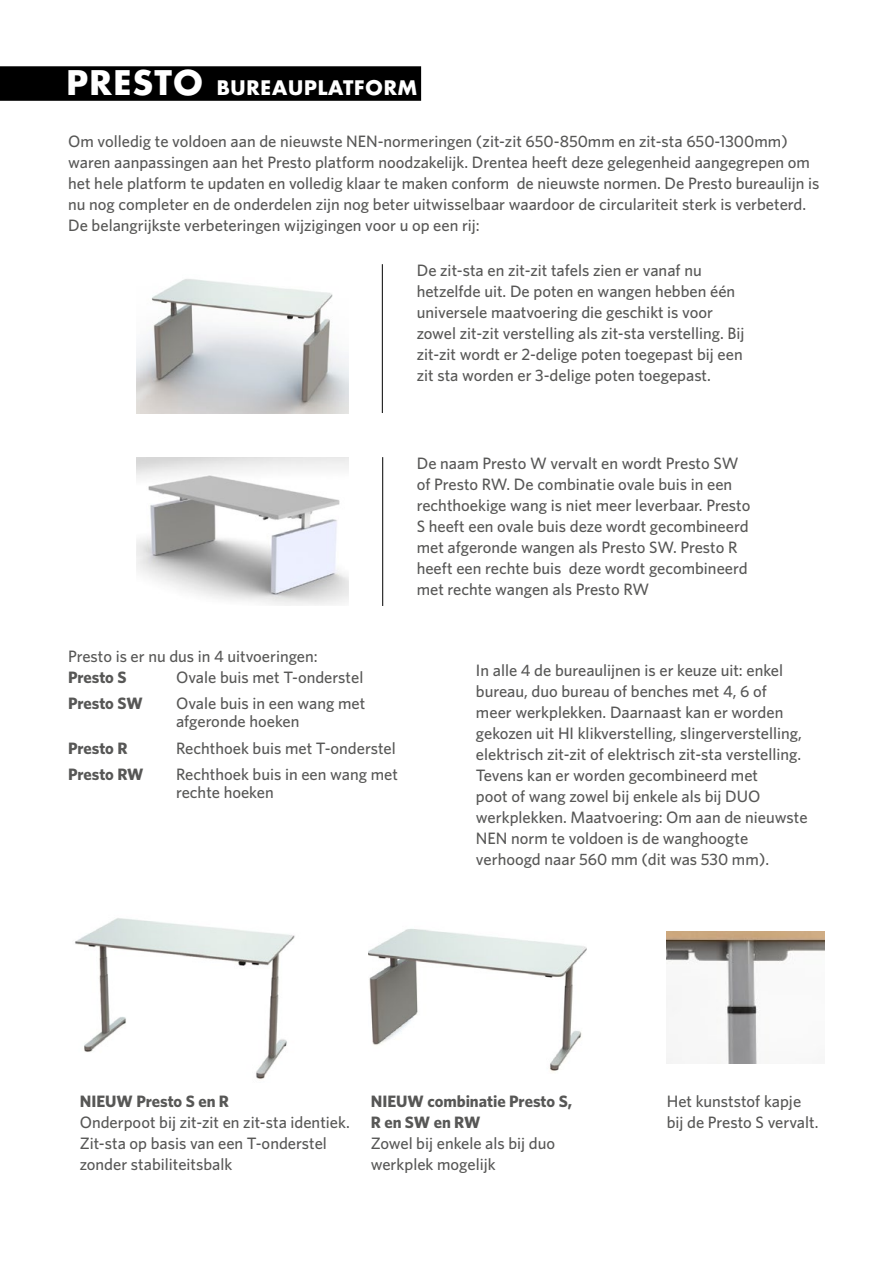
<style>
.page{position:relative;width:893px;height:1263px;background:#fff}
.page>*{position:absolute;margin:0;border:0;box-sizing:border-box;transform-origin:0 0}
.t1{font:700 19.5px "Futura Std";letter-spacing:.04em;color:#fff}
.t2{font:500 16.5px/21px "Whitney";color:#575756}
.t3{font:700 16.5px/21px "Whitney";letter-spacing:-.005em;color:#575756}
.s1{font-size:33px}
</style>
<div class="page">
<div style="left:0;top:66px;width:421px;height:35px;background:#000"></div>
<hr style="left:382px;top:264px;width:1px;height:149px;background:#000">
<hr style="left:382px;top:457px;width:1px;height:149px;background:#000">
<img style="left:136px;top:457px;width:213px;height:149px">
<img style="left:136px;top:279px;width:213px;height:134px">
<img style="left:368px;top:929px;width:219px;height:143px">
<img style="left:75px;top:918px;width:220px;height:162px">
<img style="left:667px;top:932px;width:158px;height:131px">
<p class="t1" style="left:67px;top:75px;width:352px"><span class="s1">PRESTO</span> BUREAUPLATFORM</p>
<p class="t2" style="left:68px;top:130px;width:753px">Om volledig te voldoen aan de nieuwste NEN-normeringen (zit-zit 650-850mm en zit-sta 650-1300mm) waren aanpassingen aan het Presto platform noodzakelijk. Drentea heeft deze gelegenheid aangegrepen om het hele platform te updaten en volledig klaar te maken conform de nieuwste normen. De Presto bureaulijn is nu nog completer en de onderdelen zijn nog beter uitwisselbaar waardoor de circulariteit sterk is verbeterd.<br>De belangrijkste verbeteringen wijzigingen voor u op een rij:</p>
<p class="t2" style="left:417px;top:259px;width:329px">De zit-sta en zit-zit tafels zien er vanaf nu hetzelfde uit. De poten en wangen hebben één universele maatvoering die geschikt is voor zowel zit-zit verstelling als zit-sta verstelling. Bij zit-zit wordt er 2-delige poten toegepast bij een zit sta worden er 3-delige poten toegepast.</p>
<p class="t2" style="left:417px;top:452px;width:335px">De naam Presto W vervalt en wordt Presto SW of Presto RW. De combinatie ovale buis in een rechthoekige wang is niet meer leverbaar. Presto S heeft een ovale buis deze wordt gecombineerd met afgeronde wangen als Presto SW. Presto R heeft een rechte buis deze wordt gecombineerd met rechte wangen als Presto RW</p>
<p class="t2" style="left:68px;top:645px;width:251px">Presto is er nu dus in 4 uitvoeringen:</p>
<p class="t3" style="left:68px;top:666px;width:60px">Presto S</p>
<p class="t2" style="left:176px;top:666px;width:189px">Ovale buis met T-onderstel</p>
<p class="t3" style="left:68px;top:693px;width:76px">Presto SW</p>
<p class="t2" style="left:176px;top:694px;width:191px;line-height:18px">Ovale buis in een wang met afgeronde hoeken</p>
<p class="t3" style="left:68px;top:737px;width:61px">Presto R</p>
<p class="t2" style="left:176px;top:737px;width:221px">Rechthoek buis met T-onderstel</p>
<p class="t3" style="left:68px;top:764px;width:77px">Presto RW</p>
<p class="t2" style="left:176px;top:765px;width:223px;line-height:18px">Rechthoek buis in een wang met rechte hoeken</p>
<p class="t2" style="left:476px;top:659px;width:333px">In alle 4 de bureaulijnen is er keuze uit: enkel bureau, duo bureau of benches met 4, 6 of<br>meer werkplekken. Daarnaast kan er worden gekozen uit HI klikverstelling, slingerverstelling, elektrisch zit-zit of elektrisch zit-sta verstelling.<br>Tevens kan er worden gecombineerd met<br>poot of wang zowel bij enkele als bij DUO werkplekken. Maatvoering: Om aan de nieuwste NEN norm te voldoen is de wanghoogte verhoogd naar 560 mm (dit was 530 mm).</p>
<p class="t3" style="left:80px;top:1090px;width:151px">NIEUW Presto S en R</p>
<p class="t2" style="left:80px;top:1111px;width:272px">Onderpoot bij zit-zit en zit-sta identiek.<br>Zit-sta op basis van een T-onderstel zonder stabiliteitsbalk</p>
<p class="t3" style="left:371px;top:1090px;width:203px">NIEUW combinatie Presto S,<br>R en SW en RW</p>
<p class="t2" style="left:371px;top:1133px;width:186px">Zowel bij enkele als bij duo werkplek mogelijk</p>
<p class="t2" style="left:667px;top:1090px;width:153px">Het kunststof kapje bij de Presto S vervalt.</p>
</div>
